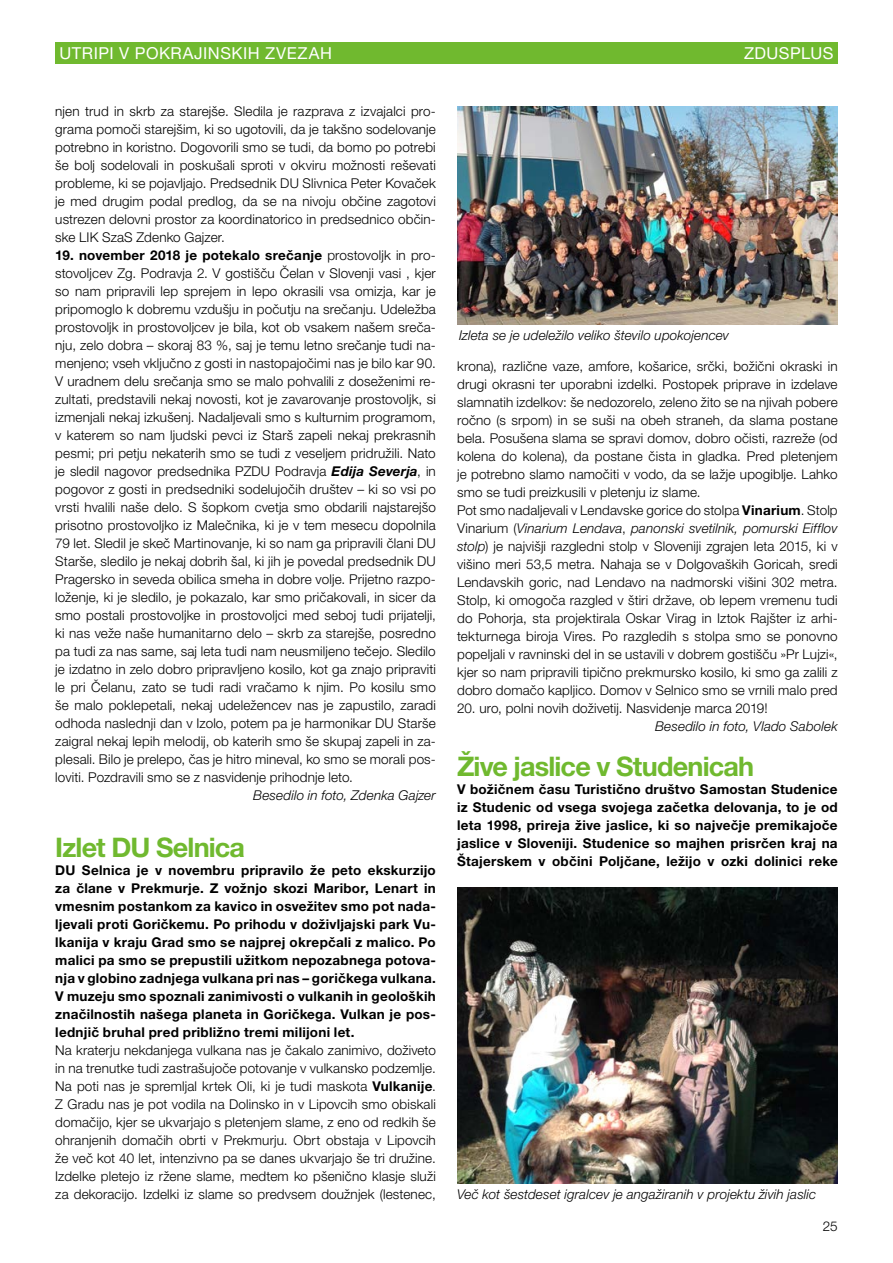
<style>
.page{position:relative;width:893px;height:1263px;background:#fff}
.page>*{position:absolute;margin:0;border:0;box-sizing:border-box;transform-origin:0 0}
.Naslov_mali{font:700 27px "Helvetica Neue LT Pro";letter-spacing:-.03em;color:#70b92f}
.PASICA{font:16.5px "Helvetica Neue LT Pro";letter-spacing:.03em;color:#fff}
.BODY{font:300 13.5px/18px "Helvetica Neue LT Pro";letter-spacing:.01em;color:#000;text-align:justify}
.BODY-2{font:700 13.5px/18px "Helvetica Neue LT Pro";letter-spacing:.02em;color:#000;text-align:justify}
.PODPIS{font:italic 300 13.5px "Helvetica Neue LT Pro";letter-spacing:.01em;color:#000}
.Avtor{font:italic 300 13.5px "Helvetica Neue LT Pro";letter-spacing:.01em;color:#000}
.s1{font-weight:700}
.s2{font-weight:700;font-style:italic}
.s3{font-style:italic}
</style>
<div class="page">
<div style="left:55px;top:43px;width:783px;height:21px;background:#70b92f"></div>
<img style="left:457px;top:106px;width:381px;height:218px">
<img style="left:457px;top:887px;width:381px;height:296px">
<p class="PASICA" style="left:60px;top:43px;width:274px">UTRIPI V POKRAJINSKIH ZVEZAH</p>
<p class="BODY" style="left:55px;top:102px;width:382px">njen trud in skrb za starejše. Sledila je razprava z izvajalci pro&shy;grama pomoči starejšim, ki so ugotovili, da je takšno sodelovanje potrebno in koristno. Dogovorili smo se tudi, da bomo po potrebi še bolj sodelovali in poskušali sproti v okviru možnosti reševati probleme, ki se pojavljajo. Predsednik DU Slivnica Peter Kovaček je med drugim podal predlog, da se na nivoju občine zagotovi ustrezen delovni prostor za koordinatorico in predsednico občin&shy;ske LIK SzaS Zdenko Gajzer.</p>
<p class="BODY" style="left:55px;top:246px;width:382px"><span class="s1">19. november 2018 je potekalo srečanje</span> prostovoljk in pro&shy;stovoljcev Zg. Podravja 2. V gostišču Čelan v Slovenji vasi , kjer so nam pripravili lep sprejem in lepo okrasili vsa omizja, kar je pripomoglo k dobremu vzdušju in počutju na srečanju. Udeležba prostovoljk in prostovoljcev je bila, kot ob vsakem našem sreča&shy;nju, zelo dobra – skoraj 83 %, saj je temu letno srečanje tudi na&shy;menjeno; vseh vključno z gosti in nastopajočimi nas je bilo kar 90.<br>V uradnem delu srečanja smo se malo pohvalili z doseženimi re&shy;zultati, predstavili nekaj novosti, kot je zavarovanje prostovoljk, si izmenjali nekaj izkušenj. Nadaljevali smo s kulturnim programom, v katerem so nam ljudski pevci iz Starš zapeli nekaj prekrasnih pesmi; pri petju nekaterih smo se tudi z veseljem pridružili. Nato je sledil nagovor predsednika PZDU Podravja <span class="s2">Edija Severja</span>, in pogovor z gosti in predsedniki sodelujočih društev – ki so vsi po vrsti hvalili naše delo. S šopkom cvetja smo obdarili najstarejšo prisotno prostovoljko iz Malečnika, ki je v tem mesecu dopolnila 79 let. Sledil je skeč Martinovanje, ki so nam ga pripravili člani DU Starše, sledilo je nekaj dobrih šal, ki jih je povedal predsednik DU Pragersko in seveda obilica smeha in dobre volje. Prijetno razpo&shy;loženje, ki je sledilo, je pokazalo, kar smo pričakovali, in sicer da smo postali prostovoljke in prostovoljci med seboj tudi prijatelji, ki nas veže naše humanitarno delo – skrb za starejše, posredno pa tudi za nas same, saj leta tudi nam neusmiljeno tečejo. Sledilo je izdatno in zelo dobro pripravljeno kosilo, kot ga znajo pripraviti le pri Čelanu, zato se tudi radi vračamo k njim. Po kosilu smo še malo poklepetali, nekaj udeležencev nas je zapustilo, zaradi odhoda naslednji dan v Izolo, potem pa je harmonikar DU Starše zaigral nekaj lepih melodij, ob katerih smo še skupaj zapeli in za&shy;plesali. Bilo je prelepo, čas je hitro mineval, ko smo se morali pos&shy;loviti. Pozdravili smo se z nasvidenje prihodnje leto.</p>
<p class="Avtor" style="left:253px;top:787px;width:184px">Besedilo in foto, Zdenka Gajzer</p>
<p class="Naslov_mali" style="left:55px;top:830px;width:191px">Izlet DU Selnica</p>
<p class="BODY-2" style="left:55px;top:861px;width:382px">DU Selnica je v novembru pripravilo že peto ekskurzijo za člane v Prekmurje. Z vožnjo skozi Maribor, Lenart in vmesnim postankom za kavico in osvežitev smo pot nada&shy;ljevali proti Goričkemu. Po prihodu v doživljajski park Vu&shy;lkanija v kraju Grad smo se najprej okrepčali z malico. Po malici pa smo se prepustili užitkom nepozabnega potova&shy;nja v globino zadnjega vulkana pri nas – goričkega vulkana.<br>V muzeju smo spoznali zanimivosti o vulkanih in geoloških značilnostih našega planeta in Goričkega. Vulkan je pos&shy;lednjič bruhal pred približno tremi milijoni let.</p>
<p class="BODY" style="left:55px;top:1041px;width:382px">Na kraterju nekdanjega vulkana nas je čakalo zanimivo, doživeto in na trenutke tudi zastrašujoče potovanje v vulkansko podzemlje.<br>Na poti nas je spremljal krtek Oli, ki je tudi maskota <span class="s1">Vulkanije</span>.<br>Z Gradu nas je pot vodila na Dolinsko in v Lipovcih smo obiskali domačijo, kjer se ukvarjajo s pletenjem slame, z eno od redkih še ohranjenih domačih obrti v Prekmurju. Obrt obstaja v Lipovcih že več kot 40 let, intenzivno pa se danes ukvarjajo še tri družine.<br>Izdelke pletejo iz ržene slame, medtem ko pšenično klasje služi za dekoracijo. Izdelki iz slame so predvsem doužnjek (lestenec,</p>
<p class="PASICA" style="left:744px;top:43px;width:91px">ZDUSPLUS</p>
<p class="PODPIS" style="left:459px;top:327px;width:271px">Izleta se je udeležilo veliko število upokojencev</p>
<p class="BODY" style="left:457px;top:357px;width:382px">krona), različne vaze, amfore, košarice, srčki, božični okraski in drugi okrasni ter uporabni izdelki. Postopek priprave in izdelave slamnatih izdelkov: še nedozorelo, zeleno žito se na njivah pobere ročno (s srpom) in se suši na obeh straneh, da slama postane bela. Posušena slama se spravi domov, dobro očisti, razreže (od kolena do kolena), da postane čista in gladka. Pred pletenjem je potrebno slamo namočiti v vodo, da se lažje upogiblje. Lahko smo se tudi preizkusili v pletenju iz slame.</p>
<p class="BODY" style="left:457px;top:501px;width:382px">Pot smo nadaljevali v Lendavske gorice do stolpa <span class="s1">Vinarium</span>. Stolp Vinarium (<span class="s3">Vinarium Lendava</span>, <span class="s3">panonski svetilnik, pomurski Eifflov stolp</span>) je najvišji razgledni stolp v Sloveniji zgrajen leta 2015, ki v višino meri 53,5 metra. Nahaja se v Dolgovaških Goricah, sredi Lendavskih goric, nad Lendavo na nadmorski višini 302 metra.<br>Stolp, ki omogoča razgled v štiri države, ob lepem vremenu tudi do Pohorja, sta projektirala Oskar Virag in Iztok Rajšter iz arhi&shy;tekturnega biroja Vires. Po razgledih s stolpa smo se ponovno popeljali v ravninski del in se ustavili v dobrem gostišču »Pr Lujzi«, kjer so nam pripravili tipično prekmursko kosilo, ki smo ga zalili z dobro domačo kapljico. Domov v Selnico smo se vrnili malo pred</p>
<p class="BODY" style="left:457px;top:699px;width:312px">20. uro, polni novih doživetij. Nasvidenje marca 2019!</p>
<p class="Avtor" style="left:655px;top:718px;width:184px">Besedilo in foto, Vlado Sabolek</p>
<p class="Naslov_mali" style="left:457px;top:749px;width:299px">Žive jaslice v Studenicah</p>
<p class="BODY-2" style="left:457px;top:780px;width:382px">V božičnem času Turistično društvo Samostan Studenice iz Studenic od vsega svojega začetka delovanja, to je od leta 1998, prireja žive jaslice, ki so največje premikajoče jaslice v Sloveniji. Studenice so majhen prisrčen kraj na Štajerskem v občini Poljčane, ležijo v ozki dolinici reke</p>
<p class="PODPIS" style="left:457px;top:1186px;width:361px">Več kot šestdeset igralcev je angažiranih v projektu živih jaslic</p>
<p class="BODY" style="left:823px;top:1217px;width:17px">25</p>
</div>
